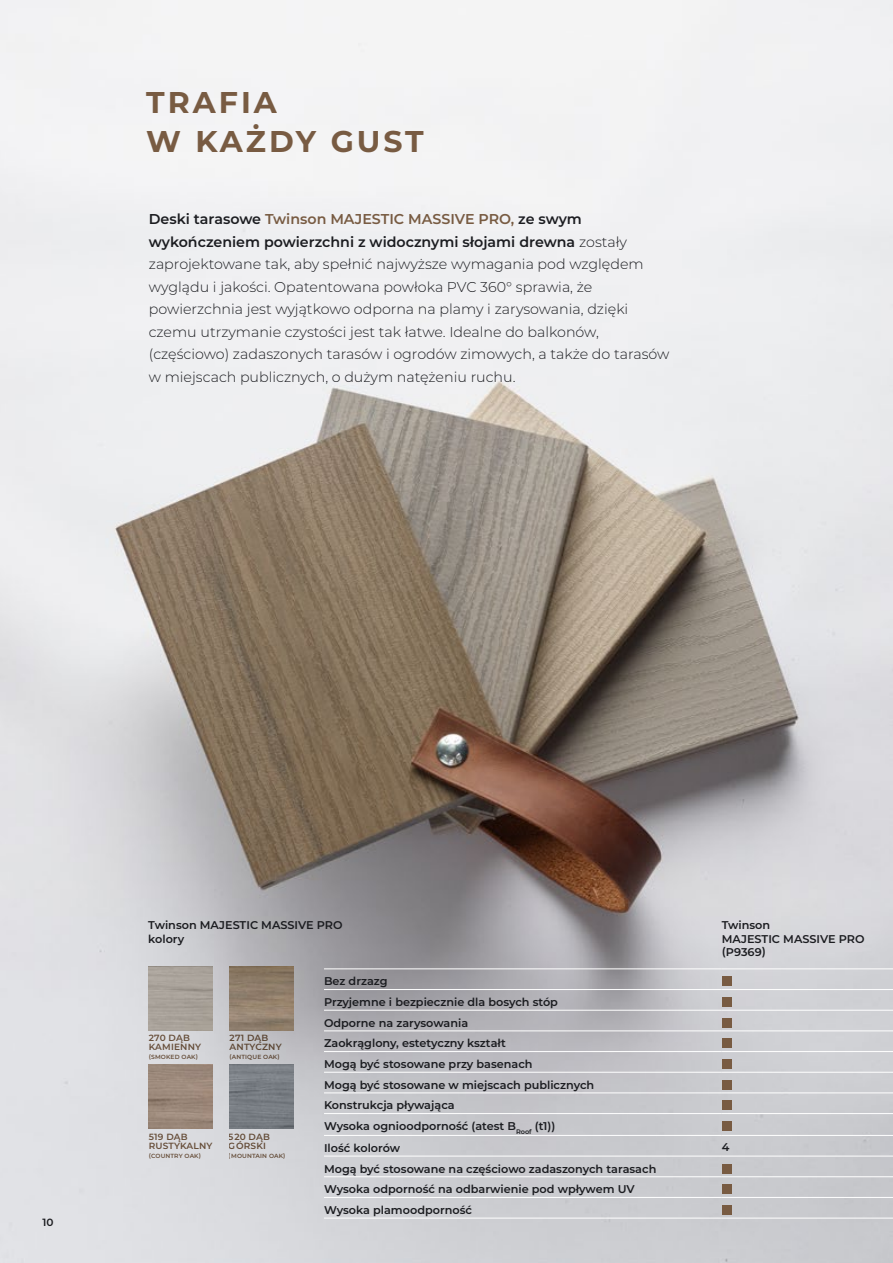
<style>
.page{position:relative;width:893px;height:1263px;background:#fff}
.page>*{position:absolute;margin:0;border:0;box-sizing:border-box;transform-origin:0 0}
.t1{font:700 30px/39px "Montserrat";letter-spacing:.1em;color:#785b42}
.t2{font:300 14.25px/22.5px "Montserrat";color:#1b1c20}
.t3{font:600 11.25px/20.7px "Montserrat";color:#1b1c20}
.t4{font:600 10.5px "Montserrat";color:#1b1c20}
.t5{font:600 9px/9px "Montserrat";letter-spacing:.02em;color:#785b42}
.t6{font:600 6px "Montserrat";letter-spacing:.02em;color:#785b42}
.s1{font-weight:600}
.s2{font-weight:600;color:#785b42}
</style>
<div class="page">
<img style="left:0;top:0;width:893px;height:1263px">
<hr style="left:324px;top:968px;width:398px;height:1px;background:#fff">
<hr style="left:722px;top:968px;width:171px;height:1px;background:#fff">
<hr style="left:324px;top:989px;width:398px;height:1px;background:#fff">
<hr style="left:722px;top:989px;width:171px;height:1px;background:#fff">
<hr style="left:324px;top:1010px;width:398px;height:1px;background:#fff">
<hr style="left:722px;top:1010px;width:171px;height:1px;background:#fff">
<hr style="left:324px;top:1030px;width:398px;height:1px;background:#fff">
<hr style="left:722px;top:1030px;width:171px;height:1px;background:#fff">
<hr style="left:324px;top:1051px;width:398px;height:1px;background:#fff">
<hr style="left:722px;top:1051px;width:171px;height:1px;background:#fff">
<hr style="left:324px;top:1072px;width:398px;height:1px;background:#fff">
<hr style="left:722px;top:1072px;width:171px;height:1px;background:#fff">
<hr style="left:324px;top:1092px;width:398px;height:1px;background:#fff">
<hr style="left:722px;top:1092px;width:171px;height:1px;background:#fff">
<hr style="left:324px;top:1113px;width:398px;height:1px;background:#fff">
<hr style="left:722px;top:1113px;width:171px;height:1px;background:#fff">
<hr style="left:324px;top:1156px;width:398px;height:1px;background:#fff">
<hr style="left:722px;top:1156px;width:171px;height:1px;background:#fff">
<hr style="left:324px;top:1176px;width:398px;height:1px;background:#fff">
<hr style="left:722px;top:1176px;width:171px;height:1px;background:#fff">
<hr style="left:324px;top:1197px;width:398px;height:1px;background:#fff">
<hr style="left:722px;top:1197px;width:171px;height:1px;background:#fff">
<hr style="left:324px;top:1135px;width:398px;height:1px;background:#fff">
<hr style="left:722px;top:1135px;width:171px;height:1px;background:#fff">
<hr style="left:324px;top:1218px;width:398px;height:1px;background:#fff">
<hr style="left:722px;top:1218px;width:171px;height:1px;background:#fff">
<div style="left:722px;top:976px;width:9px;height:10px;background:#785b42"></div>
<div style="left:722px;top:997px;width:9px;height:10px;background:#785b42"></div>
<div style="left:722px;top:1018px;width:9px;height:9px;background:#785b42"></div>
<div style="left:722px;top:1038px;width:9px;height:10px;background:#785b42"></div>
<div style="left:722px;top:1059px;width:9px;height:10px;background:#785b42"></div>
<div style="left:722px;top:1080px;width:9px;height:9px;background:#785b42"></div>
<div style="left:722px;top:1100px;width:9px;height:10px;background:#785b42"></div>
<div style="left:722px;top:1121px;width:9px;height:10px;background:#785b42"></div>
<div style="left:722px;top:1164px;width:9px;height:9px;background:#785b42"></div>
<div style="left:722px;top:1184px;width:9px;height:10px;background:#785b42"></div>
<div style="left:722px;top:1205px;width:9px;height:10px;background:#785b42"></div>
<img style="left:149px;top:966px;width:64px;height:64px">
<img style="left:149px;top:1064px;width:64px;height:64px">
<img style="left:230px;top:966px;width:64px;height:64px">
<img style="left:230px;top:1064px;width:64px;height:64px">
<h1 class="t1" style="left:146px;top:81px;width:279px">TRAFIA<br>W KAŻDY GUST</h1>
<p class="t2" style="left:149px;top:208px;width:522px"><span class="s1">Deski tarasowe</span> <span class="s2">Twinson MAJESTIC MASSIVE PRO,</span> <span class="s1">ze swym wykończeniem powierzchni z widocznymi słojami drewna</span> zostały zaprojektowane tak, aby spełnić najwyższe wymagania pod względem wyglądu i jakości. Opatentowana powłoka PVC 360° sprawia, że powierzchnia jest wyjątkowo odporna na plamy i zarysowania, dzięki czemu utrzymanie czystości jest tak łatwe. Idealne do balkonów, (częściowo) zadaszonych tarasów i ogrodów zimowych, a także do tarasów w miejscach publicznych, o dużym natężeniu ruchu.</p>
<p class="t4" style="left:43px;top:1214px;width:13px">10</p>
<p class="t3" style="left:148px;top:918px;width:196px;line-height:13.5px">Twinson MAJESTIC MASSIVE PRO kolory</p>
<p class="t3" style="left:722px;top:918px;width:144px;line-height:13.5px">Twinson<br>MAJESTIC MASSIVE PRO (P9369)</p>
<p class="t3" style="left:324px;top:970px;width:272px">Bez drzazg<br>Przyjemne i bezpiecznie dla bosych stóp<br>Odporne na zarysowania<br>Zaokrąglony, estetyczny kształt<br>Mogą być stosowane przy basenach<br>Mogą być stosowane w miejscach publicznych<br>Konstrukcja pływająca<br>Wysoka ognioodporność (atest B<sub>Roof</sub> (t1))</p>
<p class="t3" style="left:324px;top:1137px;width:78px">Ilość kolorów</p>
<p class="t3" style="left:722px;top:1136px;width:9px">4</p>
<p class="t3" style="left:324px;top:1158px;width:334px">Mogą być stosowane na częściowo zadaszonych tarasach<br>Wysoka odporność na odbarwienie pod wpływem UV<br>Wysoka plamoodporność</p>
<p class="t5" style="left:149px;top:1033px;width:54px">270 DĄB<br>KAMIENNY</p>
<p class="t6" style="left:149px;top:1053px;width:51px">(SMOKED OAK)</p>
<p class="t5" style="left:230px;top:1033px;width:54px">271 DĄB<br>ANTYCZNY</p>
<p class="t6" style="left:230px;top:1053px;width:52px">(ANTIQUE OAK)</p>
<p class="t5" style="left:149px;top:1132px;width:65px">519 DĄB<br>RUSTYKALNY</p>
<p class="t6" style="left:149px;top:1152px;width:54px">(COUNTRY OAK)</p>
<p class="t5" style="left:229px;top:1132px;width:42px">520 DĄB<br>GÓRSKI</p>
<p class="t6" style="left:229px;top:1152px;width:58px">(MOUNTAIN OAK)</p>
</div>
